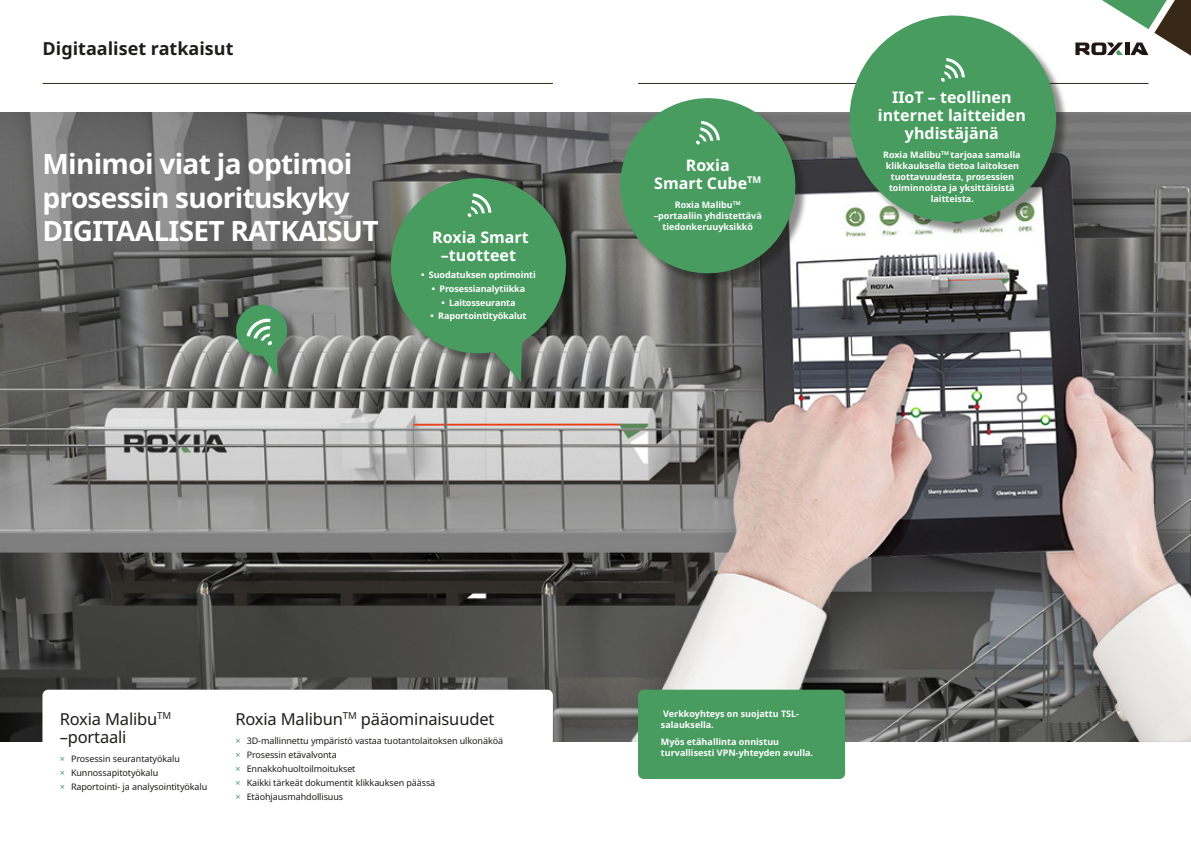
<style>
.page{position:relative;width:1191px;height:842px;background:#fff}
.page>*{position:absolute;margin:0;border:0;box-sizing:border-box;transform-origin:0 0}
.t1{font:700 28px/33.6px "Noto Sans";letter-spacing:-.025em;color:#fff}
.t2{font:700 18px "Noto Sans";color:#1d1d1b}
.t3{font:16.5px/18px "Noto Sans";letter-spacing:-.01em;color:#1d1d1b}
.t4{font:700 16px/18px "Noto Sans";color:#fff;text-align:center}
.t5{font:700 9px/11px "Noto Sans";color:#fff;text-align:center}
.t6{font:9px/13.8px "Noto Sans";letter-spacing:-.01em;color:#1d1d1b}
.s1{color:#489c60}
</style>
<div class="page">
<svg style="left:1075px;top:0;width:116px;height:56px"></svg>
<hr style="left:43px;top:83px;width:510px;height:1px;background:#372817">
<hr style="left:638px;top:83px;width:510px;height:1px;background:#372817">
<img style="left:0;top:112px;width:1191px;height:629px">
<div style="left:42px;top:690px;width:511px;height:121px;background:#fff;border-radius:6px"></div>
<div style="left:238px;top:307px;width:61px;height:82px;background:#1d1d1b;opacity:.5"></div>
<div style="left:392px;top:180px;width:186px;height:214px;background:#1d1d1b;opacity:.5"></div>
<svg style="left:379px;top:167px;width:198px;height:215px;background:#568763"></svg>
<svg style="left:233px;top:302px;width:57px;height:76px;background:#658c70"></svg>
<svg style="left:609px;top:98px;width:197px;height:187px;background:#5f956e"></svg>
<svg style="left:835px;top:15px;width:234px;height:221px;fill:#489c60"></svg>
<svg style="left:940px;top:58px;width:24px;height:24px"></svg>
<div style="left:638px;top:690px;width:207px;height:89px;background:#489c60;border-radius:6px"></div>
<h2 class="t2" style="left:43px;top:36px;width:192px">Digitaaliset ratkaisut</h2>
<h1 class="t1" style="left:43px;top:148px;width:337px">Minimoi viat ja optimoi prosessin suorituskyky<br>DIGITAALISET RATKAISUT</h1>
<h3 class="t4" style="left:432px;top:229px;width:98px">Roxia Smart –tuotteet</h3>
<p class="t5" style="left:421px;top:269px;width:116px">• Suodatuksen optimointi</p>
<p class="t5" style="left:432px;top:283px;width:95px">• Prosessianalytiikka</p>
<p class="t5" style="left:441px;top:297px;width:76px">• Laitosseuranta</p>
<p class="t5" style="left:430px;top:311px;width:97px">• Raportointityökalut</p>
<h3 class="t4" style="left:654px;top:156px;width:109px">Roxia<br>Smart Cube<sup>TM</sup></h3>
<p class="t5" style="left:653px;top:200px;width:110px">Roxia Malibu<sup>TM </sup>–portaaliin yhdistettävä tiedonkeruuyksikkö</p>
<h3 class="t4" style="left:878px;top:88px;width:149px">IIoT – teollinen internet laitteiden yhdistäjänä</h3>
<p class="t5" style="left:883px;top:150px;width:139px">Roxia Malibu<sup>TM</sup> tarjoaa samalla klikkauksella tietoa laitoksen tuottavuudesta, prosessien toiminnoista ja yksittäisistä laitteista.</p>
<h3 class="t3" style="left:60px;top:710px;width:113px">Roxia Malibu<sup>TM </sup>–portaali</h3>
<p class="t6" style="left:60px;top:752px;width:149px"><span class="s1">×</span> Prosessin seurantatyökalu<br><span class="s1">×</span> Kunnossapitotyökalu<br><span class="s1">×</span> Raportointi- ja analysointityökalu</p>
<h3 class="t3" style="left:235px;top:710px;width:261px">Roxia Malibun<sup>TM</sup> pääominaisuudet</h3>
<p class="t6" style="left:235px;top:734px;width:269px"><span class="s1">×</span> 3D-mallinnettu ympäristö vastaa tuotantolaitoksen ulkonäköä <span class="s1">×</span> Prosessin etävalvonta<br><span class="s1">×</span> Ennakkohuoltoilmoitukset<br><span class="s1">×</span> Kaikki tärkeät dokumentit klikkauksen päässä<br><span class="s1">×</span> Etäohjausmahdollisuus</p>
<p class="t5" style="left:661px;top:708px;width:140px;text-align:left">Verkkoyhteys on suojattu TSL&shy;salauksella.</p>
<p class="t5" style="left:661px;top:736px;width:154px;text-align:left">Myös etähallinta onnistuu turvallisesti VPN-yhteyden avulla.</p>
</div>
